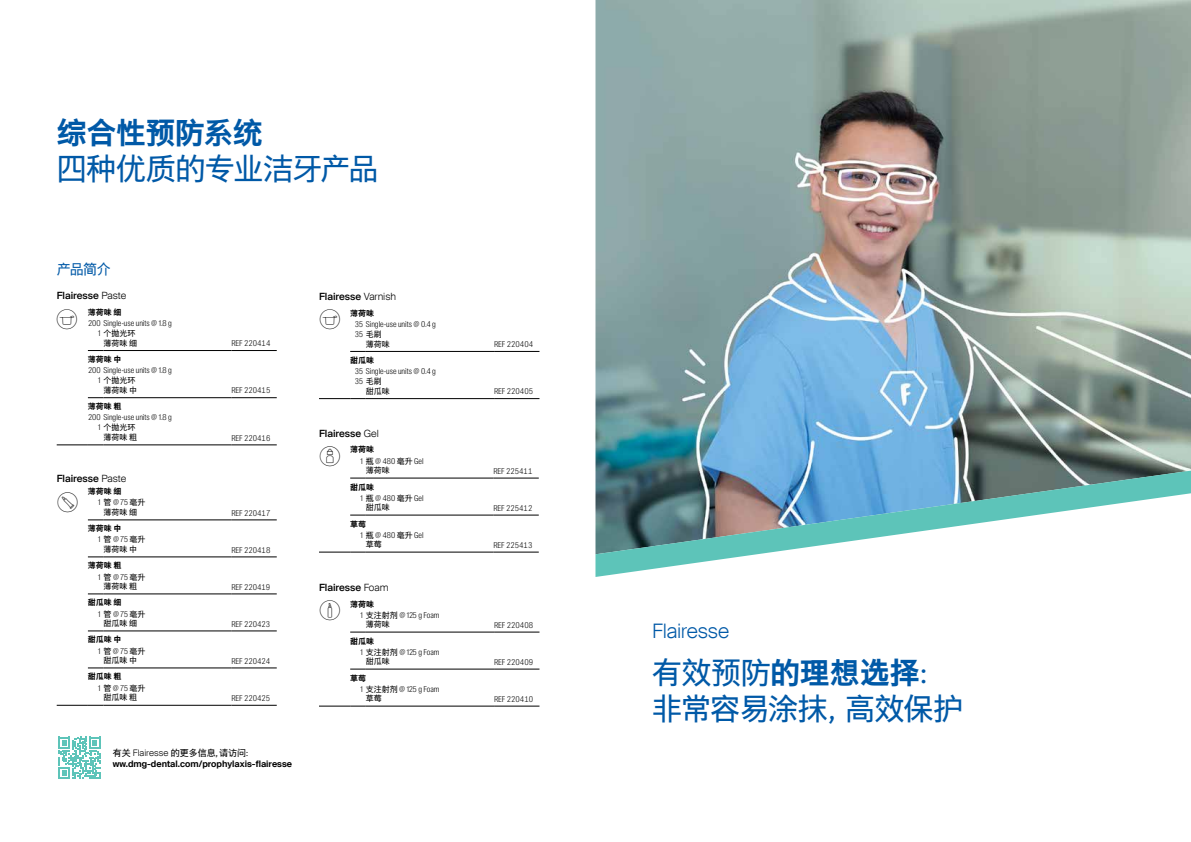
<style>
.page{position:relative;width:1191px;height:842px;background:#fff}
.page>*{position:absolute;margin:0;border:0;box-sizing:border-box;transform-origin:0 0}
.t1{font:30px/36px "DTL Caspari Global";letter-spacing:-.02em;color:#0059a7}
.t2{font:700 30px "DTL Caspari Global";letter-spacing:-.02em;color:#0059a7}
.t3{font:30px "DMG Clear Shield Po Open";color:#000}
.t4{font:30px "DMG Bottle Open";color:#000}
.t5{font:30px "DMG Clear Shield Bot Open";color:#000}
.t6{font:30px "DMG Tube Open";color:#000}
.t7{font:300 20px "Suisse Intl";letter-spacing:-.015em;color:#0059a7}
.t8{font:14px "DTL Caspari Global";color:#0059a7}
.t9{font:500 10px "Suisse Intl";color:#000}
.t10{font:600 9px "Suisse Intl";color:#000}
.t11{font:9px "DTL Caspari Global";color:#000}
.t12{font:300 8px/10.2px "Suisse Intl Cond";color:#000}
.t13{font:8px/10.2px "DTL Caspari Global";color:#000;text-align:right}
.t14{font:700 8px "DTL Caspari Global";color:#000}
.s1{font-weight:300}
.s2{font-family:"Suisse Intl Cond";font-weight:300}
.s3{font-family:"DTL Caspari Global";font-weight:400}
.s4{font-family:"Suisse Intl";font-weight:300}
.s5{font-weight:700}
</style>
<div class="page">
<img style="left:595px;top:0;width:596px;height:471px">
<svg style="left:595px;top:471px;width:596px;height:106px"></svg>
<svg style="left:59px;top:737px;width:41px;height:42px"></svg>
<svg style="left:350px;top:632px;width:16px;height:1px"></svg>
<hr style="left:366px;top:632px;width:128px;height:1px;background:#000">
<hr style="left:494px;top:632px;width:45px;height:1px;background:#000">
<svg style="left:350px;top:669px;width:16px;height:1px"></svg>
<hr style="left:366px;top:669px;width:128px;height:1px;background:#000">
<hr style="left:494px;top:669px;width:45px;height:1px;background:#000">
<hr style="left:319px;top:706px;width:31px;height:1px;background:#000">
<svg style="left:350px;top:706px;width:16px;height:1px"></svg>
<hr style="left:366px;top:706px;width:128px;height:1px;background:#000">
<hr style="left:494px;top:706px;width:45px;height:1px;background:#000">
<svg style="left:350px;top:351px;width:16px;height:1px"></svg>
<hr style="left:366px;top:351px;width:128px;height:1px;background:#000">
<hr style="left:494px;top:351px;width:45px;height:1px;background:#000">
<hr style="left:319px;top:398px;width:31px;height:1px;background:#000">
<svg style="left:350px;top:398px;width:16px;height:1px"></svg>
<hr style="left:366px;top:398px;width:128px;height:1px;background:#000">
<hr style="left:494px;top:398px;width:45px;height:1px;background:#000">
<svg style="left:350px;top:478px;width:16px;height:1px"></svg>
<hr style="left:366px;top:478px;width:127px;height:1px;background:#000">
<hr style="left:493px;top:478px;width:46px;height:1px;background:#000">
<svg style="left:350px;top:515px;width:16px;height:1px"></svg>
<hr style="left:366px;top:515px;width:127px;height:1px;background:#000">
<hr style="left:493px;top:515px;width:46px;height:1px;background:#000">
<hr style="left:319px;top:552px;width:31px;height:1px;background:#000">
<svg style="left:350px;top:552px;width:16px;height:1px"></svg>
<hr style="left:366px;top:552px;width:127px;height:1px;background:#000">
<hr style="left:493px;top:552px;width:46px;height:1px;background:#000">
<hr style="left:57px;top:445px;width:31px;height:1px;background:#000">
<svg style="left:88px;top:445px;width:15px;height:1px"></svg>
<hr style="left:103px;top:445px;width:128px;height:1px;background:#000">
<hr style="left:231px;top:445px;width:46px;height:1px;background:#000">
<svg style="left:88px;top:350px;width:15px;height:1px"></svg>
<hr style="left:103px;top:350px;width:128px;height:1px;background:#000">
<hr style="left:231px;top:350px;width:46px;height:1px;background:#000">
<svg style="left:88px;top:397px;width:15px;height:1px"></svg>
<hr style="left:103px;top:397px;width:128px;height:1px;background:#000">
<hr style="left:231px;top:397px;width:46px;height:1px;background:#000">
<svg style="left:88px;top:520px;width:15px;height:1px"></svg>
<hr style="left:103px;top:520px;width:128px;height:1px;background:#000">
<hr style="left:231px;top:520px;width:46px;height:1px;background:#000">
<svg style="left:88px;top:557px;width:15px;height:1px"></svg>
<hr style="left:103px;top:557px;width:128px;height:1px;background:#000">
<hr style="left:231px;top:557px;width:46px;height:1px;background:#000">
<svg style="left:88px;top:594px;width:15px;height:1px"></svg>
<hr style="left:103px;top:594px;width:128px;height:1px;background:#000">
<hr style="left:231px;top:594px;width:46px;height:1px;background:#000">
<svg style="left:88px;top:631px;width:15px;height:1px"></svg>
<hr style="left:103px;top:631px;width:128px;height:1px;background:#000">
<hr style="left:231px;top:631px;width:46px;height:1px;background:#000">
<svg style="left:88px;top:668px;width:15px;height:1px"></svg>
<hr style="left:103px;top:668px;width:128px;height:1px;background:#000">
<hr style="left:231px;top:668px;width:46px;height:1px;background:#000">
<hr style="left:57px;top:705px;width:31px;height:1px;background:#000">
<svg style="left:88px;top:705px;width:15px;height:1px"></svg>
<hr style="left:103px;top:705px;width:128px;height:1px;background:#000">
<hr style="left:231px;top:705px;width:46px;height:1px;background:#000">
<h1 class="t2" style="left:57px;top:115px;width:208px">综合性预防系统</h1>
<h1 class="t1" style="left:57px;top:151px;width:323px">四种优质的专业洁牙产品</h1>
<h3 class="t8" style="left:57px;top:260px;width:56px">产品简介</h3>
<p class="t9" style="left:57px;top:290px;width:71px">Flairesse <span class="s1">Paste</span></p>
<p class="t14" style="left:88px;top:307px;width:35px">薄荷味 细</p>
<p class="t12" style="left:89px;top:318px;width:85px">200 Single-use units @ 1.8 g</p>
<p class="t13" style="left:98px;top:328px;width:40px"><span class="s2">1</span> 个抛光环薄荷味 细</p>
<p class="t12" style="left:231px;top:338px;width:40px">REF 220414</p>
<p class="t14" style="left:88px;top:354px;width:35px">薄荷味 中</p>
<p class="t12" style="left:89px;top:365px;width:85px">200 Single-use units @ 1.8 g</p>
<p class="t13" style="left:98px;top:375px;width:40px"><span class="s2">1</span> 个抛光环薄荷味 中</p>
<p class="t12" style="left:231px;top:386px;width:40px">REF 220415</p>
<p class="t14" style="left:88px;top:402px;width:35px">薄荷味 粗</p>
<p class="t12" style="left:89px;top:412px;width:85px">200 Single-use units @ 1.8 g</p>
<p class="t13" style="left:98px;top:422px;width:40px"><span class="s2">1</span> 个抛光环薄荷味 粗</p>
<p class="t12" style="left:231px;top:433px;width:40px">REF 220416</p>
<p class="t9" style="left:57px;top:472px;width:71px">Flairesse <span class="s1">Paste</span></p>
<p class="t14" style="left:88px;top:487px;width:35px">薄荷味 细</p>
<p class="t12" style="left:98px;top:498px;width:49px">1 <span class="s3">管</span> @ 75 <span class="s3">毫升</span></p>
<p class="t13" style="left:103px;top:507px;width:35px">薄荷味 细</p>
<p class="t12" style="left:231px;top:508px;width:40px">REF 220417</p>
<p class="t14" style="left:88px;top:524px;width:35px">薄荷味 中</p>
<p class="t12" style="left:98px;top:535px;width:49px">1 <span class="s3">管</span> @ 75 <span class="s3">毫升</span></p>
<p class="t13" style="left:103px;top:544px;width:35px">薄荷味 中</p>
<p class="t12" style="left:231px;top:545px;width:40px">REF 220418</p>
<p class="t14" style="left:88px;top:561px;width:35px">薄荷味 粗</p>
<p class="t12" style="left:98px;top:572px;width:49px">1 <span class="s3">管</span> @ 75 <span class="s3">毫升</span></p>
<p class="t13" style="left:103px;top:581px;width:35px">薄荷味 粗</p>
<p class="t12" style="left:231px;top:582px;width:40px">REF 220419</p>
<p class="t14" style="left:88px;top:598px;width:35px">甜瓜味 细</p>
<p class="t12" style="left:98px;top:609px;width:49px">1 <span class="s3">管</span> @ 75 <span class="s3">毫升</span></p>
<p class="t13" style="left:103px;top:618px;width:35px">甜瓜味 细</p>
<p class="t12" style="left:231px;top:619px;width:40px">REF 220423</p>
<p class="t14" style="left:88px;top:635px;width:35px">甜瓜味 中</p>
<p class="t12" style="left:98px;top:646px;width:49px">1 <span class="s3">管</span> @ 75 <span class="s3">毫升</span></p>
<p class="t13" style="left:103px;top:655px;width:35px">甜瓜味 中</p>
<p class="t12" style="left:231px;top:656px;width:40px">REF 220424</p>
<p class="t14" style="left:88px;top:672px;width:35px">甜瓜味 粗</p>
<p class="t12" style="left:98px;top:683px;width:49px">1 <span class="s3">管</span> @ 75 <span class="s3">毫升</span></p>
<p class="t13" style="left:103px;top:692px;width:35px">甜瓜味 粗</p>
<p class="t12" style="left:231px;top:693px;width:40px">REF 220425</p>
<p class="t9" style="left:319px;top:291px;width:79px">Flairesse <span class="s1">Varnish</span></p>
<p class="t14" style="left:350px;top:308px;width:25px">薄荷味</p>
<p class="t12" style="left:355px;top:319px;width:82px">35 Single-use units @ 0.4 g<br>35 <span class="s3">毛刷</span></p>
<p class="t13" style="left:366px;top:339px;width:25px">薄荷味</p>
<p class="t12" style="left:494px;top:339px;width:40px">REF 220404</p>
<p class="t14" style="left:350px;top:355px;width:26px">甜瓜味</p>
<p class="t12" style="left:355px;top:366px;width:82px">35 Single-use units @ 0.4 g<br>35 <span class="s3">毛刷</span></p>
<p class="t13" style="left:366px;top:386px;width:25px">甜瓜味</p>
<p class="t12" style="left:494px;top:386px;width:40px">REF 220405</p>
<p class="t9" style="left:319px;top:428px;width:61px">Flairesse <span class="s1">Gel</span></p>
<p class="t14" style="left:350px;top:445px;width:25px">薄荷味</p>
<p class="t12" style="left:360px;top:456px;width:64px">1 <span class="s3">瓶</span> @ 480 <span class="s3">毫升</span> Gel</p>
<p class="t13" style="left:366px;top:465px;width:25px">薄荷味</p>
<p class="t12" style="left:493px;top:466px;width:40px">REF 225411</p>
<p class="t14" style="left:350px;top:482px;width:26px">甜瓜味</p>
<p class="t12" style="left:360px;top:493px;width:64px">1 <span class="s3">瓶</span> @ 480 <span class="s3">毫升</span> Gel</p>
<p class="t13" style="left:366px;top:502px;width:25px">甜瓜味</p>
<p class="t12" style="left:493px;top:503px;width:40px">REF 225412</p>
<p class="t14" style="left:350px;top:519px;width:17px">草莓</p>
<p class="t12" style="left:360px;top:530px;width:64px">1 <span class="s3">瓶</span> @ 480 <span class="s3">毫升</span> Gel</p>
<p class="t13" style="left:366px;top:539px;width:17px">草莓</p>
<p class="t12" style="left:493px;top:540px;width:40px">REF 225413</p>
<h1 class="t3" style="left:56px;top:306px;width:23px">•</h1>
<h1 class="t3" style="left:319px;top:306px;width:23px">•</h1>
<h1 class="t4" style="left:319px;top:443px;width:23px">•</h1>
<h1 class="t6" style="left:57px;top:488px;width:23px">•</h1>
<p class="t9" style="left:319px;top:582px;width:71px">Flairesse <span class="s1">Foam</span></p>
<p class="t14" style="left:350px;top:599px;width:25px">薄荷味</p>
<p class="t12" style="left:360px;top:610px;width:80px">1 <span class="s3">支注射剂</span> @ 125 g Foam</p>
<p class="t13" style="left:366px;top:619px;width:25px">薄荷味</p>
<p class="t12" style="left:494px;top:620px;width:40px">REF 220408</p>
<p class="t14" style="left:350px;top:636px;width:26px">甜瓜味</p>
<p class="t12" style="left:360px;top:647px;width:80px">1 <span class="s3">支注射剂</span> @ 125 g Foam</p>
<p class="t13" style="left:366px;top:656px;width:25px">甜瓜味</p>
<p class="t12" style="left:494px;top:657px;width:40px">REF 220409</p>
<p class="t14" style="left:350px;top:673px;width:17px">草莓</p>
<p class="t12" style="left:360px;top:684px;width:80px">1 <span class="s3">支注射剂</span> @ 125 g Foam</p>
<p class="t13" style="left:366px;top:693px;width:17px">草莓</p>
<p class="t12" style="left:494px;top:694px;width:40px">REF 220410</p>
<h1 class="t5" style="left:319px;top:597px;width:23px">•</h1>
<p class="t11" style="left:113px;top:747px;width:143px">有关 <span class="s4">Flairesse</span> 的更多信息，请访问：</p>
<p class="t10" style="left:113px;top:758px;width:181px">ww.dmg-dental.com/prophylaxis-flairesse</p>
<h2 class="t7" style="left:652px;top:620px;width:79px">Flairesse</h2>
<h1 class="t1" style="left:652px;top:655px;width:312px">有效预防<span class="s5">的理想选择</span>：非常容易涂抹，高效保护</h1>
</div>
